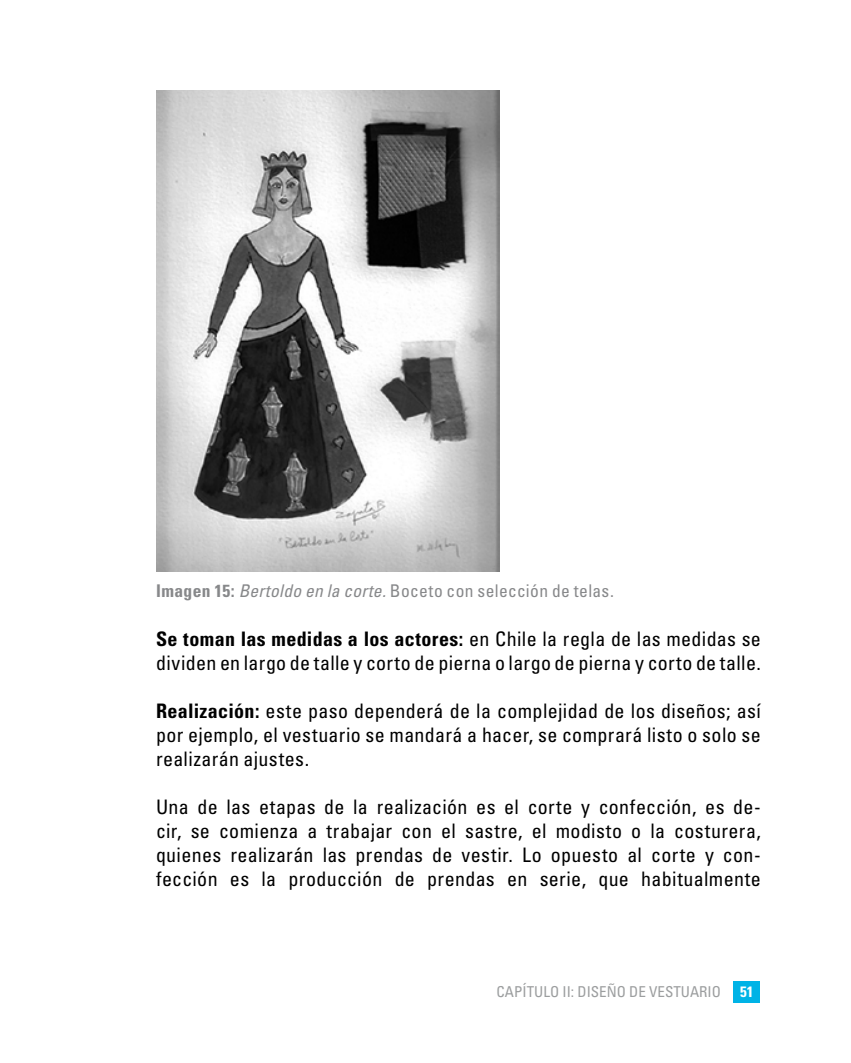
<style>
.page{position:relative;width:851px;height:1063px;background:#fff}
.page>*{position:absolute;margin:0;border:0;box-sizing:border-box;transform-origin:0 0}
.t1{font:condensed 20px/24px "Univers LT Std";letter-spacing:.015em;color:#000;text-align:justify}
.t2{font:condensed 17.5px "Univers LT Std";letter-spacing:.02em;color:#87888a}
.t3{font:condensed 15px "Univers LT Std";color:#9c9e9f}
.t4{font:700 condensed 15px "Univers LT Std";color:#fff}
.s1{font-weight:700}
.s2{font-style:italic}
</style>
<div class="page">
<div style="left:733px;top:981px;width:27px;height:21px;background:#00b3e6"></div>
<img style="left:156px;top:90px;width:343px;height:482px">
<p class="t2" style="left:156px;top:580px;width:459px"><span class="s1">Imagen 15:</span> <span class="s2">Bertoldo en la corte.</span> Boceto con selección de telas.</p>
<p class="t1" style="left:156px;top:627px;width:606px"><span class="s1">Se toman las medidas a los actores:</span> en Chile la regla de las medidas se dividen en largo de talle y corto de pierna o largo de pierna y corto de talle.</p>
<p class="t1" style="left:156px;top:699px;width:606px"><span class="s1">Realización:</span> este paso dependerá de la complejidad de los diseños; así por ejemplo, el vestuario se mandará a hacer, se comprará listo o solo se realizarán ajustes.</p>
<p class="t1" style="left:156px;top:795px;width:606px">Una de las etapas de la realización es el corte y confección, es de&shy;cir, se comienza a trabajar con el sastre, el modisto o la costurera, quienes realizarán las prendas de vestir. Lo opuesto al corte y con&shy;fección es la producción de prendas en serie, que habitualmente</p>
<p class="t3" style="left:496px;top:982px;width:226px">CAPÍTULO II: DISEÑO DE VESTUARIO</p>
<p class="t4" style="left:740px;top:983px;width:15px">51</p>
</div>
